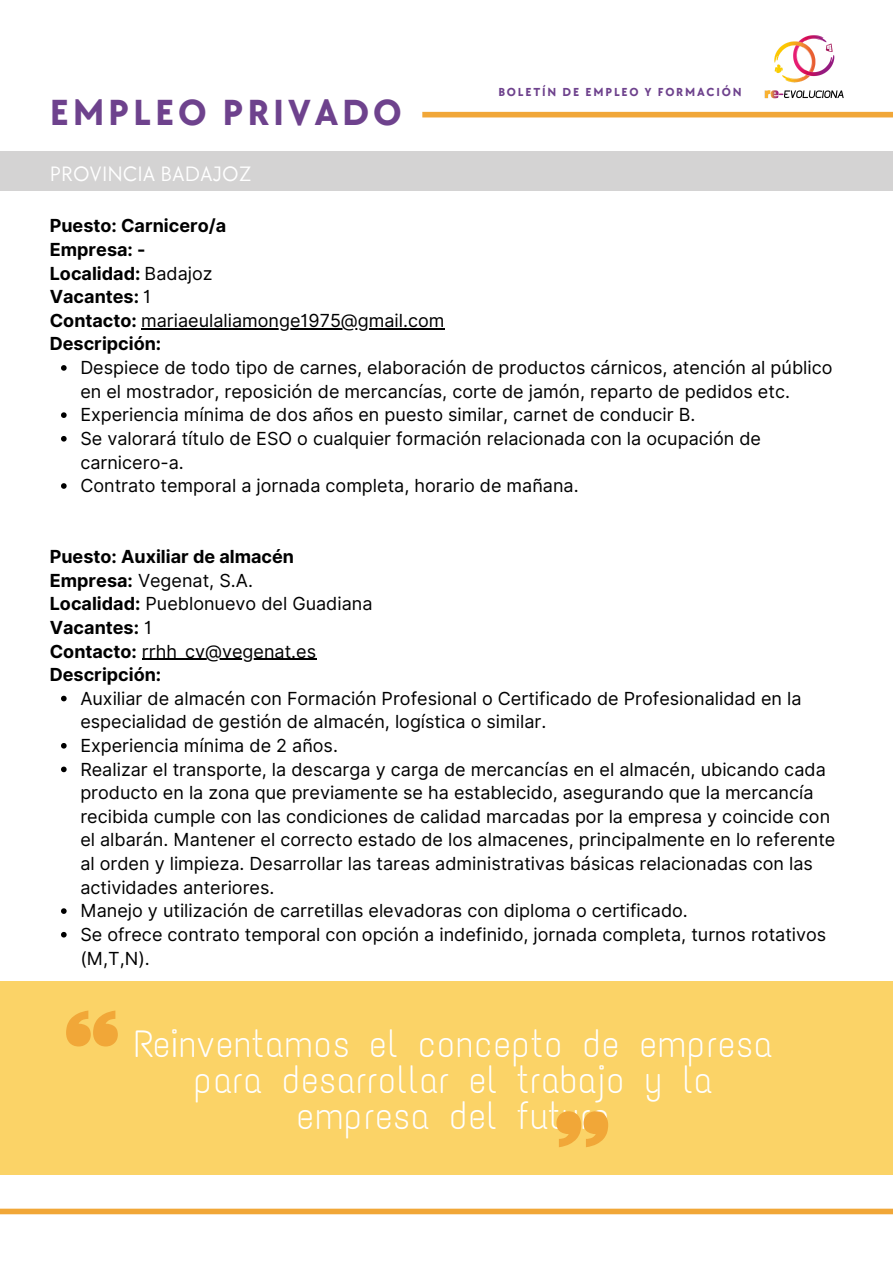
<style>
.page{position:relative;width:893px;height:1264px;background:#fff}
.page>*{position:absolute;margin:0;border:0;box-sizing:border-box;transform-origin:0 0}
.t1{font:37.95px/36.2px "Text Me One";color:#fff;text-align:center}
.t2{font:700 37.5px "TT Chocolates";letter-spacing:.1em;color:#6e428d}
.t3{font:21.45px "TT Chocolates";color:#fff}
.t4{font:18px/23.5px "Inter";color:#000}
.t5{font:700 18px/23.5px "Inter";color:#000}
.t6{font:700 12px "TT Chocolates";letter-spacing:.15em;color:#6e428d}
.s1{font-weight:400}
</style>
<div class="page">
<div style="left:0;top:1208px;width:892px;height:6px;background:#f1a738"></div>
<svg style="left:61px;top:365px;width:6px;height:6px"></svg>
<svg style="left:61px;top:412px;width:6px;height:6px"></svg>
<svg style="left:61px;top:436px;width:6px;height:5px"></svg>
<svg style="left:61px;top:483px;width:6px;height:6px"></svg>
<svg style="left:61px;top:695px;width:6px;height:6px"></svg>
<svg style="left:61px;top:743px;width:6px;height:5px"></svg>
<svg style="left:61px;top:766px;width:6px;height:6px"></svg>
<svg style="left:61px;top:908px;width:6px;height:5px"></svg>
<svg style="left:61px;top:931px;width:6px;height:6px"></svg>
<hr style="left:141px;top:328px;width:303px;height:1px;background:#000">
<hr style="left:142px;top:658px;width:174px;height:1px;background:#000">
<div style="left:0;top:981px;width:892px;height:193px;background:#fbd367"></div>
<svg style="left:66px;top:1010px;width:52px;height:36px"></svg>
<svg style="left:556px;top:1111px;width:52px;height:36px"></svg>
<div style="left:422px;top:112px;width:470px;height:5px;background:#f1a738"></div>
<div style="left:0;top:151px;width:892px;height:39px;background:#d4d3d3"></div>
<img style="left:764px;top:35px;width:80px;height:64px">
<h2 class="t2" style="left:50px;top:92px;width:353px">EMPLEO PRIVADO</h2>
<p class="t3" style="left:50px;top:161px;width:203px">PROVINCIA BADAJOZ</p>
<p class="t5" style="left:50px;top:214px;width:396px">Puesto: Carnicero/a<br>Empresa: -<br>Localidad: <span class="s1">Badajoz<br></span>Vacantes: <span class="s1">1<br></span>Contacto: <span class="s1">mariaeulaliamonge1975@gmail.com<br></span>Descripción:</p>
<p class="t6" style="left:498px;top:85px;width:245px">BOLETÍN DE EMPLEO Y FORMACIÓN</p>
<p class="t4" style="left:80px;top:356px;width:753px">Despiece de todo tipo de carnes, elaboración de productos cárnicos, atención al público en el mostrador, reposición de mercancías, corte de jamón, reparto de pedidos etc.<br>Experiencia mínima de dos años en puesto similar, carnet de conducir B.<br>Se valorará título de ESO o cualquier formación relacionada con la ocupación de carnicero-a.<br>Contrato temporal a jornada completa, horario de mañana.</p>
<p class="t5" style="left:50px;top:544px;width:324px">Puesto: Auxiliar de almacén<br>Empresa: <span class="s1">Vegenat, S.A.<br></span>Localidad: <span class="s1">Pueblonuevo del Guadiana<br></span>Vacantes: <span class="s1">1<br></span>Contacto: <span class="s1">rrhh_cv@vegenat.es<br></span>Descripción:</p>
<p class="t4" style="left:80px;top:686px;width:756px">Auxiliar de almacén con Formación Profesional o Certificado de Profesionalidad en la especialidad de gestión de almacén, logística o similar.<br>Experiencia mínima de 2 años.<br>Realizar el transporte, la descarga y carga de mercancías en el almacén, ubicando cada producto en la zona que previamente se ha establecido, asegurando que la mercancía recibida cumple con las condiciones de calidad marcadas por la empresa y coincide con el albarán. Mantener el correcto estado de los almacenes, principalmente en lo referente al orden y limpieza. Desarrollar las tareas administrativas básicas relacionadas con las actividades anteriores.<br>Manejo y utilización de carretillas elevadoras con diploma o certificado.<br>Se ofrece contrato temporal con opción a indefinido, jornada completa, turnos rotativos (M,T,N).</p>
<h1 class="t1" style="left:134px;top:1026px;width:640px">Reinventamos el concepto de empresa para desarrollar el trabajo y la empresa del futuro</h1>
</div>
